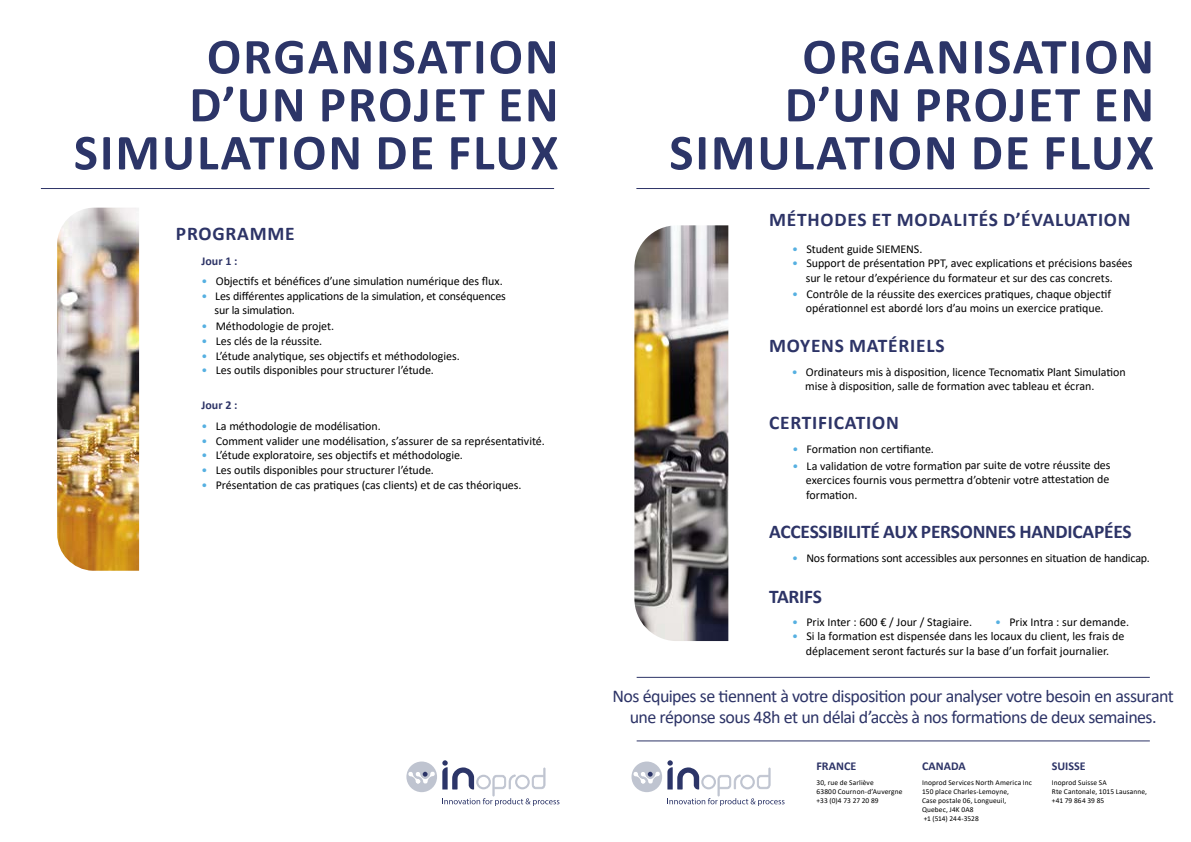
<style>
.page{position:relative;width:1191px;height:842px;background:#fff}
.page>*{position:absolute;margin:0;border:0;box-sizing:border-box;transform-origin:0 0}
.t1{font:700 50.8px/48px "Calibri";letter-spacing:.04em;color:#2c3568;text-align:right}
.t2{font:700 19.4px "Calibri";letter-spacing:.03em;color:#2d3467}
.t3{font:700 19.4px "Calibri";letter-spacing:-.01em;color:#2d3467}
.t4{font:18px/21.6px "Calibri";letter-spacing:-.035em;color:#2d3467;text-align:center}
.t5{font:12px/14.4px "Calibri";letter-spacing:-.005em;color:#000;text-align:center}
.t6{font:700 12px "Calibri";color:#2d3467}
.t7{font:7.4px/8.9px "Calibri";letter-spacing:.015em;color:#000}
.s1{color:#56b0e1}
</style>
<div class="page">
<svg style="left:442px;top:760px;width:117px;height:46px"></svg>
<div style="left:406px;top:761px;width:31px;height:31px;background:#bfc4d0;border-radius:50%"></div>
<svg style="left:408px;top:771px;width:27px;height:13px"></svg>
<hr style="left:41px;top:188px;width:513px;height:1px;background:#2d3467">
<svg style="left:667px;top:760px;width:117px;height:46px"></svg>
<div style="left:631px;top:761px;width:31px;height:31px;background:#bfc4d0;border-radius:50%"></div>
<svg style="left:633px;top:771px;width:27px;height:13px"></svg>
<hr style="left:636px;top:188px;width:513px;height:1px;background:#2d3467">
<hr style="left:636px;top:677px;width:513px;height:1px;background:#2d3467">
<hr style="left:636px;top:740px;width:513px;height:1px;background:#2d3467">
<img style="left:57px;top:208px;width:82px;height:363px">
<img style="left:634px;top:225px;width:94px;height:416px">
<h1 class="t1" style="left:74px;top:32px;width:486px">ORGANISATION<br>D’UN PROJET EN<br>SIMULATION DE FLUX</h1>
<h1 class="t1" style="left:669px;top:32px;width:486px">ORGANISATION<br>D’UN PROJET EN<br>SIMULATION DE FLUX</h1>
<h2 class="t2" style="left:176px;top:220px;width:120px">PROGRAMME</h2>
<p class="t6" style="left:202px;top:252px;width:37px">Jour 1 :</p>
<p class="t5" style="left:202px;top:274px;width:303px"><span class="s1">•</span> Objectifs et bénéfices d’une simulation numérique des flux.</p>
<p class="t5" style="left:215px;top:288px;width:293px;text-align:left;text-indent:-13px"><span class="s1">•</span> Les différentes applications de la simulation, et conséquences sur la simulation.</p>
<p class="t5" style="left:202px;top:318px;width:134px"><span class="s1">•</span> Méthodologie de projet.</p>
<p class="t5" style="left:202px;top:333px;width:122px"><span class="s1">•</span> Les clés de la réussite.</p>
<p class="t5" style="left:202px;top:348px;width:260px"><span class="s1">•</span> L’étude analytique, ses objectifs et méthodologies.</p>
<p class="t5" style="left:202px;top:363px;width:234px"><span class="s1">•</span> Les outils disponibles pour structurer l’étude.</p>
<p class="t6" style="left:202px;top:396px;width:37px">Jour 2 :</p>
<p class="t5" style="left:202px;top:418px;width:181px"><span class="s1">•</span> La méthodologie de modélisation.</p>
<p class="t5" style="left:202px;top:433px;width:345px"><span class="s1">•</span> Comment valider une modélisation, s’assurer de sa représentativité.</p>
<p class="t5" style="left:202px;top:448px;width:263px"><span class="s1">•</span> L’étude exploratoire, ses objectifs et méthodologie.</p>
<p class="t5" style="left:202px;top:462px;width:234px"><span class="s1">•</span> Les outils disponibles pour structurer l’étude.</p>
<p class="t5" style="left:202px;top:478px;width:321px"><span class="s1">•</span> Présentation de cas pratiques (cas clients) et de cas théoriques.</p>
<h2 class="t2" style="left:769px;top:206px;width:363px">MÉTHODES ET MODALITÉS D’ÉVALUATION</h2>
<p class="t5" style="left:792px;top:241px;width:132px"><span class="s1">•</span> Student guide SIEMENS.</p>
<p class="t5" style="left:792px;top:256px;width:342px"><span class="s1">•</span> Support de présentation PPT, avec explications et précisions basées sur le retour d’expérience du formateur et sur des cas concrets.</p>
<p class="t5" style="left:792px;top:286px;width:320px"><span class="s1">•</span> Contrôle de la réussite des exercices pratiques, chaque objectif opérationnel est abordé lors d’au moins un exercice pratique.</p>
<h2 class="t2" style="left:769px;top:332px;width:177px">MOYENS MATÉRIELS</h2>
<p class="t5" style="left:805px;top:364px;width:322px;text-align:left;text-indent:-14px"><span class="s1">•</span> Ordinateurs mis à disposition, licence Tecnomatix Plant Simulation mise à disposition, salle de formation avec tableau et écran.</p>
<h2 class="t2" style="left:769px;top:408px;width:131px">CERTIFICATION</h2>
<p class="t5" style="left:792px;top:441px;width:143px"><span class="s1">•</span> Formation non certifiante.</p>
<p class="t5" style="left:806px;top:458px;width:306px;line-height:14.7px;text-align:justify;text-indent:-14px"><span class="s1">•</span> La validation de votre formation par suite de votre réussite des exercices fournis vous permettra d’obtenir votre attestation de formation.</p>
<h2 class="t3" style="left:769px;top:518px;width:364px">ACCESSIBILITÉ AUX PERSONNES HANDICAPÉES</h2>
<p class="t5" style="left:792px;top:550px;width:359px"><span class="s1">•</span> Nos formations sont accessibles aux personnes en situation de handicap.</p>
<h2 class="t2" style="left:769px;top:582px;width:54px">TARIFS</h2>
<p class="t5" style="left:792px;top:614px;width:181px"><span class="s1">•</span> Prix Inter : 600 € / Jour / Stagiaire.</p>
<p class="t5" style="left:995px;top:614px;width:135px"><span class="s1">•</span> Prix Intra : sur demande.</p>
<p class="t5" style="left:792px;top:629px;width:334px"><span class="s1">•</span> Si la formation est dispensée dans les locaux du client, les frais de déplacement seront facturés sur la base d’un forfait journalier.</p>
<h3 class="t4" style="left:612px;top:684px;width:563px">Nos équipes se tiennent à votre disposition pour analyser votre besoin en assurant une réponse sous 48h et un délai d’accès à nos formations de deux semaines.</h3>
<p class="t6" style="left:816px;top:758px;width:41px">FRANCE</p>
<p class="t6" style="left:922px;top:758px;width:45px">CANADA</p>
<p class="t7" style="left:922px;top:778px;width:111px">Inoprod Services North America Inc<br>150 place Charles-Lemoyne,<br>Case postale 06, Longueuil,<br>Quebec, J4K 0A8<br>+1 (514) 244-3528</p>
<p class="t7" style="left:816px;top:778px;width:87px">30, rue de Sarliève<br>63800 Cournon-d’Auvergne +33 (0)4 73 27 20 89</p>
<p class="t6" style="left:1051px;top:758px;width:35px">SUISSE</p>
<p class="t7" style="left:1051px;top:778px;width:97px">Inoprod Suisse SA<br>Rte Cantonale, 1015 Lausanne, +41 79 864 39 85</p>
</div>
